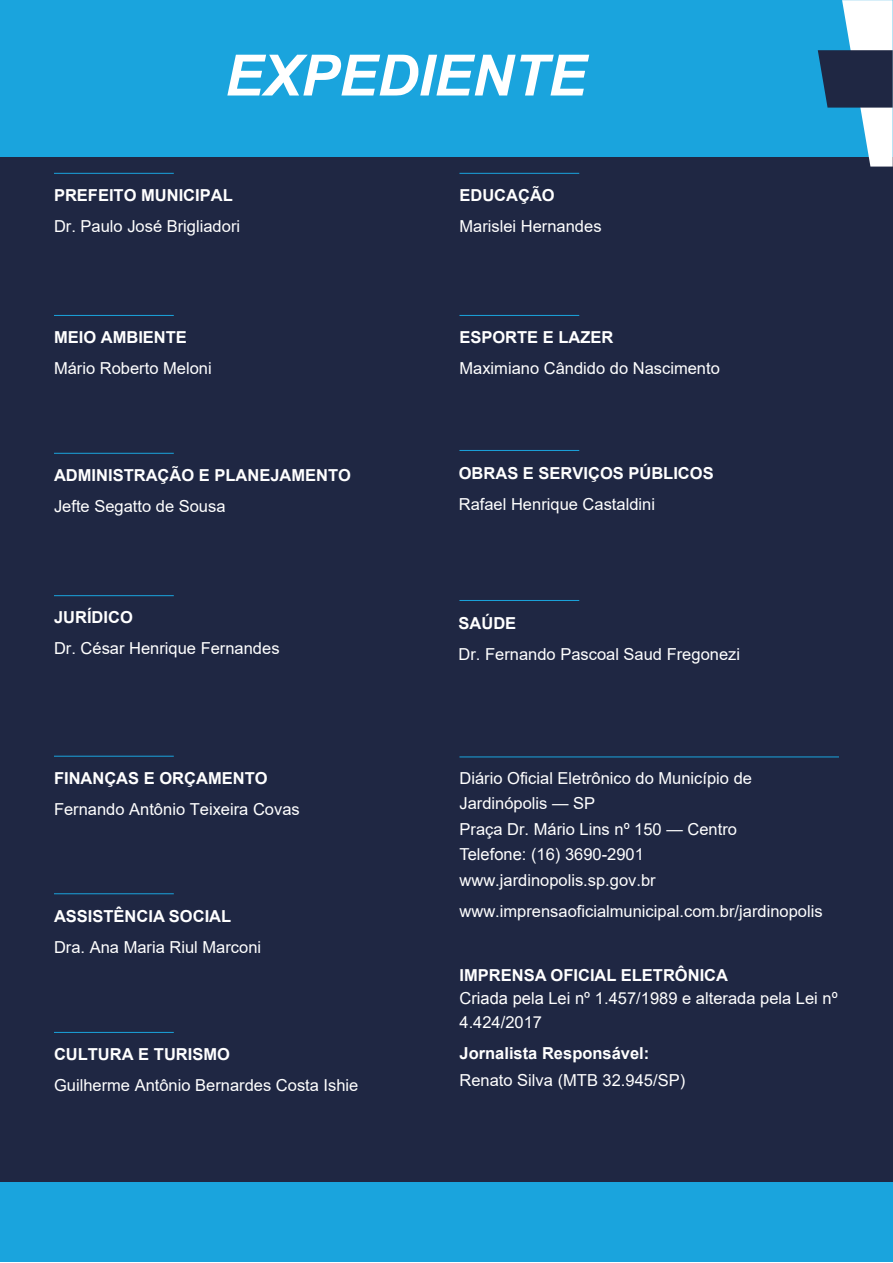
<style>
.page{position:relative;width:893px;height:1263px;background:#fff}
.page>*{position:absolute;margin:0;border:0;box-sizing:border-box;transform-origin:0 0}
.t1{font:italic 700 57px "Arial";color:#fff}
.t2{font:16.5px/25.5px "Arial";color:#fff}
.t3{font:700 16.5px "Arial";color:#fff}
</style>
<div class="page">
<div style="left:0;top:0;width:893px;height:217px;background:#1aa4dd"></div>
<div style="left:0;top:1119px;width:893px;height:142px;background:#1aa4dd"></div>
<div style="left:0;top:157px;width:893px;height:1024px;background:#1f2743"></div>
<svg style="left:818px;top:0;width:75px;height:167px"></svg>
<hr style="left:459px;top:756px;width:380px;height:1px;background:#1aa4dd">
<hr style="left:54px;top:173px;width:120px;height:1px;background:#1aa4dd">
<hr style="left:459px;top:173px;width:120px;height:1px;background:#1aa4dd">
<hr style="left:54px;top:315px;width:120px;height:1px;background:#1aa4dd">
<hr style="left:459px;top:315px;width:120px;height:1px;background:#1aa4dd">
<hr style="left:54px;top:453px;width:120px;height:1px;background:#1aa4dd">
<hr style="left:54px;top:595px;width:120px;height:1px;background:#1aa4dd">
<hr style="left:54px;top:756px;width:120px;height:1px;background:#1aa4dd">
<hr style="left:54px;top:893px;width:120px;height:1px;background:#1aa4dd">
<hr style="left:54px;top:1032px;width:120px;height:1px;background:#1aa4dd">
<hr style="left:459px;top:450px;width:120px;height:1px;background:#1aa4dd">
<hr style="left:459px;top:600px;width:120px;height:1px;background:#1aa4dd">
<h1 class="t1" style="left:225px;top:37px;width:363px">EXPEDIENTE</h1>
<p class="t3" style="left:54px;top:183px;width:180px">PREFEITO MUNICIPAL</p>
<p class="t2" style="left:54px;top:213px;width:188px">Dr. Paulo José Brigliadori</p>
<p class="t3" style="left:54px;top:325px;width:134px">MEIO AMBIENTE</p>
<p class="t2" style="left:54px;top:355px;width:159px">Mário Roberto Meloni</p>
<p class="t3" style="left:54px;top:463px;width:298px">ADMINISTRAÇÃO E PLANEJAMENTO</p>
<p class="t2" style="left:54px;top:493px;width:173px">Jefte Segatto de Sousa</p>
<p class="t3" style="left:54px;top:606px;width:80px">JURÍDICO</p>
<p class="t2" style="left:54px;top:635px;width:227px">Dr. César Henrique Fernandes</p>
<p class="t3" style="left:54px;top:766px;width:215px">FINANÇAS E ORÇAMENTO</p>
<p class="t2" style="left:54px;top:796px;width:247px">Fernando Antônio Teixeira Covas</p>
<p class="t3" style="left:54px;top:904px;width:179px">ASSISTÊNCIA SOCIAL</p>
<p class="t2" style="left:54px;top:934px;width:209px">Dra. Ana Maria Riul Marconi</p>
<p class="t3" style="left:54px;top:1042px;width:177px">CULTURA E TURISMO</p>
<p class="t2" style="left:54px;top:1072px;width:306px">Guilherme Antônio Bernardes Costa Ishie</p>
<p class="t3" style="left:459px;top:183px;width:97px">EDUCAÇÃO</p>
<p class="t2" style="left:459px;top:213px;width:144px">Marislei Hernandes</p>
<p class="t3" style="left:459px;top:325px;width:156px">ESPORTE E LAZER</p>
<p class="t2" style="left:459px;top:355px;width:262px">Maximiano Cândido do Nascimento</p>
<p class="t3" style="left:459px;top:461px;width:256px">OBRAS E SERVIÇOS PÚBLICOS</p>
<p class="t2" style="left:459px;top:491px;width:198px">Rafael Henrique Castaldini</p>
<p class="t3" style="left:459px;top:612px;width:59px">SAÚDE</p>
<p class="t2" style="left:459px;top:641px;width:283px">Dr. Fernando Pascoal Saud Fregonezi</p>
<p class="t2" style="left:459px;top:765px;width:294px">Diário Oficial Eletrônico do Município de<br>Jardinópolis — SP<br>Praça Dr. Mário Lins nº 150 — Centro<br>Telefone: (16) 3690-2901 www.jardinopolis.sp.gov.br</p>
<p class="t2" style="left:459px;top:898px;width:365px">www.imprensaoficialmunicipal.com.br/jardinopolis</p>
<p class="t3" style="left:459px;top:964px;width:270px">IMPRENSA OFICIAL ELETRÔNICA</p>
<p class="t2" style="left:459px;top:987px;width:380px;line-height:23.9px">Criada pela Lei nº 1.457/1989 e alterada pela Lei nº<br>4.424/2017</p>
<p class="t3" style="left:459px;top:1042px;width:191px">Jornalista Responsável:</p>
<p class="t2" style="left:459px;top:1067px;width:227px">Renato Silva (MTB 32.945/SP)</p>
</div>
